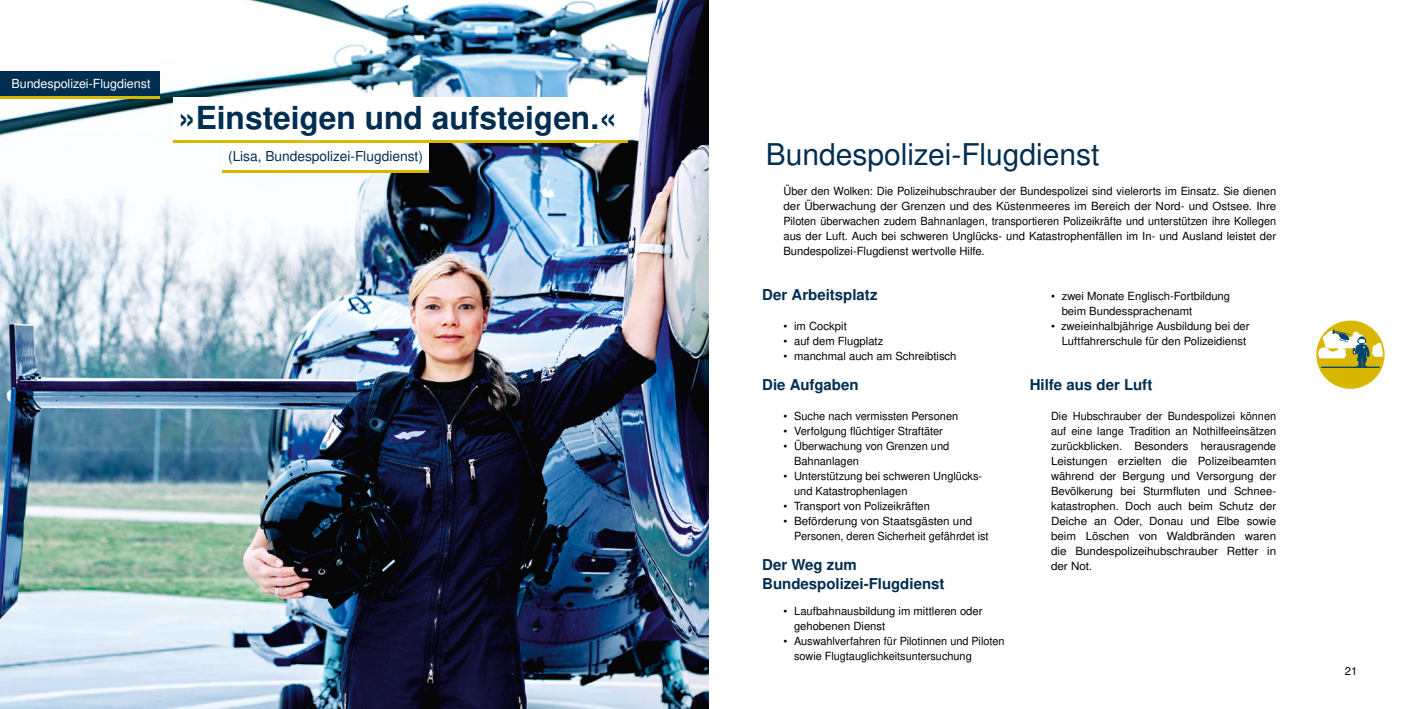
<style>
.page{position:relative;width:1418px;height:709px;background:#fff}
.page>*{position:absolute;margin:0;border:0;box-sizing:border-box;transform-origin:0 0}
.t1{font:700 31.75px "Nimbus San L";color:#002e51}
.t2{font:30px "Nimbus San L";color:#002e51}
.t3{font:700 15px/18.8px "Nimbus San L";color:#002e51}
.t4{font:13.75px "Nimbus San L";color:#002e51}
.t5{font:12.5px "Nimbus San L";color:#fff}
.t6{font:11.25px/15px "Nimbus San L";color:#000}
</style>
<div class="page">
<img style="left:0;top:0;width:709px;height:709px">
<div style="left:0;top:71px;width:159px;height:26px;background:#002e51"></div>
<hr style="left:0;top:96px;width:159px;height:3px;background:#d9b600">
<div style="left:222px;top:110px;width:207px;height:60px;background:#fff"></div>
<hr style="left:222px;top:170px;width:207px;height:3px;background:#d9b600">
<div style="left:165px;top:90px;width:465px;height:62px;background:#fff;opacity:.75"></div>
<div style="left:1316px;top:320px;width:68px;height:69px;background:#d9b600;border-radius:50%"></div>
<hr style="left:1321px;top:366px;width:58px;height:2px;background:#004471">
<svg style="left:1318px;top:329px;width:64px;height:38px"></svg>
<p class="t5" style="left:11px;top:75px;width:141px">Bundespolizei-Flugdienst</p>
<h1 class="t1" style="left:178px;top:95px;width:440px">»Einsteigen und aufsteigen.«</h1>
<p class="t4" style="left:228px;top:146px;width:196px">(Lisa, Bundespolizei-Flugdienst)</p>
<h2 class="t2" style="left:765px;top:133px;width:335px">Bundespolizei-Flugdienst</h2>
<p class="t6" style="left:783px;top:183px;width:494px;text-align:justify">Über den Wolken: Die Polizeihubschrauber der Bundespolizei sind vielerorts im Einsatz. Sie dienen der Überwachung der Grenzen und des Küstenmeeres im Bereich der Nord- und Ostsee. Ihre Piloten überwachen zudem Bahnanlagen, transportieren Polizeikräfte und unterstützen ihre Kollegen aus der Luft. Auch bei schweren Unglücks- und Katastrophenfällen im In- und Ausland leistet der Bundespolizei-Flugdienst wertvolle Hilfe.</p>
<h3 class="t3" style="left:762px;top:285px;width:117px">Der Arbeitsplatz</h3>
<p class="t6" style="left:783px;top:318px;width:65px">• im Cockpit</p>
<p class="t6" style="left:783px;top:333px;width:101px">• auf dem Flugplatz</p>
<p class="t6" style="left:783px;top:348px;width:175px">• manchmal auch am Schreibtisch</p>
<h3 class="t3" style="left:762px;top:375px;width:98px">Die Aufgaben</h3>
<p class="t6" style="left:783px;top:408px;width:176px">• Suche nach vermissten Personen</p>
<p class="t6" style="left:783px;top:423px;width:161px">• Verfolgung flüchtiger Straftäter</p>
<p class="t6" style="left:794px;top:438px;width:157px;text-indent:-11px">• Überwachung von Grenzen und<br>Bahnanlagen</p>
<p class="t6" style="left:794px;top:468px;width:189px;text-indent:-11px">• Unterstützung bei schweren Unglücks&shy;und Katastrophenlagen</p>
<p class="t6" style="left:783px;top:498px;width:148px">• Transport von Polizeikräften</p>
<p class="t6" style="left:794px;top:513px;width:196px;text-indent:-11px">• Beförderung von Staatsgästen und<br>Personen, deren Sicherheit gefährdet ist</p>
<h3 class="t3" style="left:762px;top:555px;width:184px">Der Weg zum<br>Bundespolizei-Flugdienst</h3>
<p class="t6" style="left:794px;top:603px;width:190px;text-indent:-11px">• Laufbahnausbildung im mittleren oder gehobenen Dienst</p>
<p class="t6" style="left:794px;top:633px;width:212px;text-indent:-11px">• Auswahlverfahren für Pilotinnen und Piloten sowie Flugtauglichkeitsuntersuchung</p>
<p class="t6" style="left:1061px;top:288px;width:170px;text-indent:-11px">• zwei Monate Englisch-Fortbildung beim Bundessprachenamt</p>
<p class="t6" style="left:1061px;top:318px;width:189px;text-indent:-11px">• zweieinhalbjährige Ausbildung bei der<br>Luftfahrerschule für den Polizeidienst</p>
<h3 class="t3" style="left:1029px;top:375px;width:124px">Hilfe aus der Luft</h3>
<p class="t6" style="left:1051px;top:408px;width:227px;text-align:justify">Die Hubschrauber der Bundespolizei können auf eine lange Tradition an Nothilfeeinsätzen zurückblicken. Besonders herausragende Leistungen erzielten die Polizeibeamten während der Bergung und Versorgung der Bevölkerung bei Sturmfluten und Schnee&shy;katastrophen. Doch auch beim Schutz der Deiche an Oder, Donau und Elbe sowie beim Löschen von Waldbränden waren die Bundespolizeihubschrauber Retter in der Not.</p>
<p class="t6" style="left:1344px;top:663px;width:14px">21</p>
</div>
